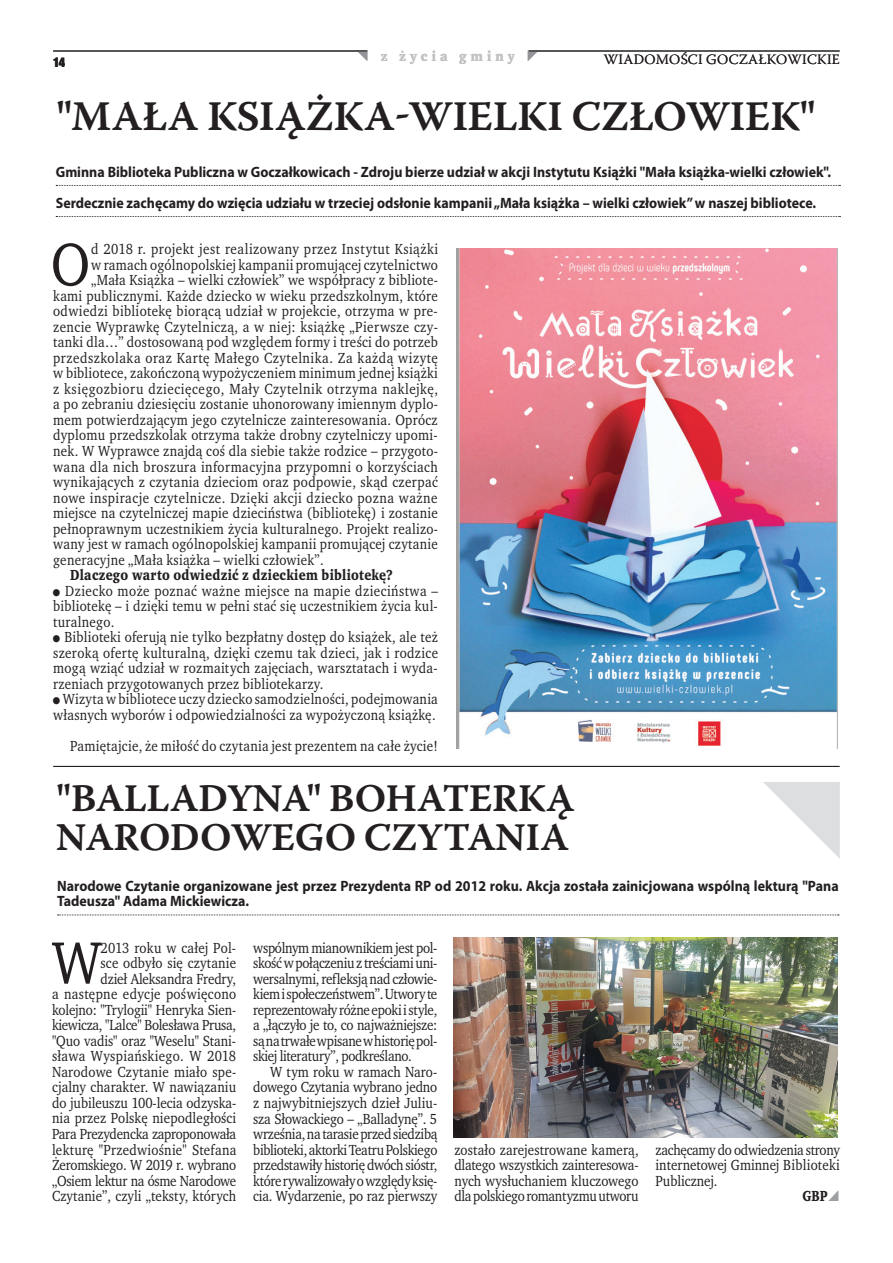
<style>
.page{position:relative;width:893px;height:1263px;background:#fff}
.page>*{position:absolute;margin:0;border:0;box-sizing:border-box;transform-origin:0 0}
.t1{font:61.2px "Wro Text";color:#231f20;scale:.93 1}
.t2{font:42px "Warnock Pro Semibold Capt";letter-spacing:-.02em;color:#231f20}
.t3{font:39px/39px "Warnock Pro Semibold Capt";letter-spacing:-.02em;color:#231f20}
.t4{font:15px/15.5px "Wro Text";letter-spacing:.02em;color:#231f20;text-align:justify;scale:.93 1}
.t5{font:15px/15.5px "Wro Text";color:#231f20;text-align:right;scale:.93 1}
.t6{font:700 15px/31px "Myriad Pro";color:#231f20;scale:.93 1}
.t7{font:15px "Wro Text";letter-spacing:.04em;color:#231f20;scale:.93 1}
.t8{font:700 15px "Wro Text";letter-spacing:.02em;color:#231f20;scale:.93 1}
.t9{font:300 14.25px "Warnock Pro";letter-spacing:.02em;color:#231f20}
.t10{font:700 14.25px "Wro Text";letter-spacing:.29em;color:#c1c2c4}
.t11{font:700 14.25px "Wro Head";color:#231f20}
</style>
<div class="page">
<hr style="left:53px;top:51px;width:314px;height:1px;background:#231f20">
<hr style="left:529px;top:51px;width:311px;height:1px;background:#231f20">
<svg style="left:56px;top:185px;width:784px;height:1px"></svg>
<svg style="left:56px;top:216px;width:784px;height:1px"></svg>
<img style="left:456px;top:249px;width:381px;height:499px">
<hr style="left:53px;top:766px;width:787px;height:1px;background:#070604">
<svg style="left:58px;top:914px;width:781px;height:1px"></svg>
<img style="left:453px;top:937px;width:384px;height:200px">
<svg style="left:763px;top:782px;width:77px;height:77px"></svg>
<p class="t11" style="left:53px;top:53px;width:14px">14</p>
<p class="t10" style="left:381px;top:47px;width:135px">z życia gminy</p>
<p class="t9" style="left:604px;top:51px;width:237px">WIADOMOŚCI GOCZAŁKOWICKIE</p>
<h2 class="t2" style="left:56px;top:91px;width:761px">"MAŁA KSIĄŻKA-WIELKI CZŁOWIEK"</h2>
<p class="t6" style="left:56px;top:155px;width:835px">Gminna Biblioteka Publiczna w Goczałkowicach - Zdroju bierze udział w akcji Instytutu Książki "Mała książka-wielki człowiek".<br>Serdecznie zachęcamy do wzięcia udziału w trzeciej odsłonie kampanii „Mała książka – wielki człowiek” w naszej bibliotece.</p>
<h1 class="t1" style="left:51px;top:226px;width:44px">O</h1>
<p class="t7" style="left:91px;top:240px;width:375px">d 2018 r. projekt jest realizowany przez Instytut Książki</p>
<p class="t4" style="left:91px;top:257px;width:374px">w ramach ogólnopolskiej kampanii promującej czytelnictwo</p>
<p class="t4" style="left:91px;top:272px;width:374px">„Mała Książka – wielki człowiek” we współpracy z bibliote-</p>
<p class="t4" style="left:53px;top:288px;width:415px">kami publicznymi. Każde dziecko w wieku przedszkolnym, które</p>
<p class="t4" style="left:53px;top:303px;width:415px">odwiedzi bibliotekę biorącą udział w projekcie, otrzyma w pre-</p>
<p class="t4" style="left:53px;top:319px;width:415px">zencie Wyprawkę Czytelniczą, a w niej: książkę „Pierwsze czy-</p>
<p class="t4" style="left:53px;top:334px;width:415px">tanki dla…” dostosowaną pod względem formy i treści do potrzeb</p>
<p class="t7" style="left:53px;top:348px;width:415px">przedszkolaka oraz Kartę Małego Czytelnika. Za każdą wizytę</p>
<p class="t4" style="left:53px;top:366px;width:415px">w bibliotece, zakończoną wypożyczeniem minimum jednej książki</p>
<p class="t7" style="left:53px;top:379px;width:415px">z księgozbioru dziecięcego, Mały Czytelnik otrzyma naklejkę,</p>
<p class="t4" style="left:53px;top:397px;width:415px">a po zebraniu dziesięciu zostanie uhonorowany imiennym dyplo-</p>
<p class="t4" style="left:53px;top:412px;width:415px">mem potwierdzającym jego czytelnicze zainteresowania. Oprócz</p>
<p class="t4" style="left:53px;top:428px;width:415px">dyplomu przedszkolak otrzyma także drobny czytelniczy upomi-</p>
<p class="t4" style="left:53px;top:443px;width:415px">nek. W Wyprawce znajdą coś dla siebie także rodzice – przygoto-</p>
<p class="t4" style="left:53px;top:459px;width:415px">wana dla nich broszura informacyjna przypomni o korzyściach</p>
<p class="t4" style="left:53px;top:474px;width:415px">wynikających z czytania dzieciom oraz podpowie, skąd czerpać</p>
<p class="t4" style="left:53px;top:490px;width:415px">nowe inspiracje czytelnicze. Dzięki akcji dziecko pozna ważne</p>
<p class="t4" style="left:53px;top:505px;width:415px">miejsce na czytelniczej mapie dzieciństwa (bibliotekę) i zostanie</p>
<p class="t4" style="left:53px;top:521px;width:415px">pełnoprawnym uczestnikiem życia kulturalnego. Projekt realizo-</p>
<p class="t4" style="left:53px;top:536px;width:415px">wany jest w ramach ogólnopolskiej kampanii promującej czytanie</p>
<p class="t4" style="left:53px;top:552px;width:293px">generacyjne „Mała książka – wielki człowiek”.</p>
<p class="t8" style="left:70px;top:566px;width:348px">Dlaczego warto odwiedzić z dzieckiem bibliotekę?</p>
<p class="t4" style="left:53px;top:583px;width:415px">• Dziecko może poznać ważne miejsce na mapie dzieciństwa – bibliotekę – i dzięki temu w pełni stać się uczestnikiem życia kul&shy;turalnego.</p>
<p class="t4" style="left:53px;top:629px;width:415px">• Biblioteki oferują nie tylko bezpłatny dostęp do książek, ale też szeroką ofertę kulturalną, dzięki czemu tak dzieci, jak i rodzice mogą wziąć udział w rozmaitych zajęciach, warsztatach i wyda&shy;rzeniach przygotowanych przez bibliotekarzy.</p>
<p class="t4" style="left:53px;top:691px;width:415px">• Wizyta w bibliotece uczy dziecko samodzielności, podejmowania własnych wyborów i odpowiedzialności za wypożyczoną książkę.</p>
<p class="t4" style="left:70px;top:738px;width:397px">Pamiętajcie, że miłość do czytania jest prezentem na całe życie!</p>
<h3 class="t3" style="left:56px;top:778px;width:521px">"BALLADYNA" BOHATERKĄ<br>NARODOWEGO CZYTANIA</h3>
<p class="t6" style="left:57px;top:877px;width:842px;line-height:15.6px">Narodowe Czytanie organizowane jest przez Prezydenta RP od 2012 roku. Akcja została zainicjowana wspólną lekturą "Pana<br>Tadeusza" Adama Mickiewicza.</p>
<p class="t5" style="left:52px;top:940px;width:200px">2013 roku w całej Pol-<br>sce odbyło się czytanie<br>dzieł Aleksandra Fredry,<br>a następne edycje poświęcono kolejno: "Trylogii" Henryka Sien&shy;kiewicza, "Lalce" Bolesława Prusa, "Quo vadis" oraz "Weselu" Stani&shy;sława Wyspiańskiego. W 2018<br>Narodowe Czytanie miało spe&shy;cjalny charakter. W nawiązaniu do jubileuszu 100-lecia odzyska&shy;nia przez Polskę niepodległości<br>Para Prezydencka zaproponowała lekturę "Przedwiośnie" Stefana<br>Żeromskiego. W 2019 r. wybrano „Osiem lektur na ósme Narodowe<br>Czytanie”, czyli „teksty, których</p>
<p class="t4" style="left:253px;top:940px;width:200px">wspólnym mianownikiem jest pol&shy;skość w połączeniu z treściami uni&shy;wersalnymi, refleksją nad człowie&shy;kiem i społeczeństwem”. Utwory te reprezentowały różne epoki i style, a „łączyło je to, co najważniejsze: są na trwałe wpisane w historię pol&shy;skiej literatury”, podkreślano.</p>
<h1 class="t1" style="left:52px;top:924px;width:55px">W</h1>
<p class="t4" style="left:253px;top:1064px;width:200px;text-indent:17px">W tym roku w ramach Naro&shy;dowego Czytania wybrano jedno z najwybitniejszych dzieł Juliu&shy;sza Słowackiego – „Balladynę”. 5 września, na tarasie przed siedzibą biblioteki, aktorki Teatru Polskiego przedstawiły historię dwóch sióstr, które rywalizowały o względy księ&shy;cia. Wydarzenie, po raz pierwszy</p>
<p class="t4" style="left:454px;top:1142px;width:200px">zostało zarejestrowane kamerą, dlatego wszystkich zainteresowa&shy;nych wysłuchaniem kluczowego dla polskiego romantyzmu utworu</p>
<p class="t4" style="left:656px;top:1142px;width:200px">zachęcamy do odwiedzenia strony internetowej Gminnej Biblioteki Publicznej.</p>
<p class="t8" style="left:802px;top:1187px;width:29px">GBP</p>
</div>
